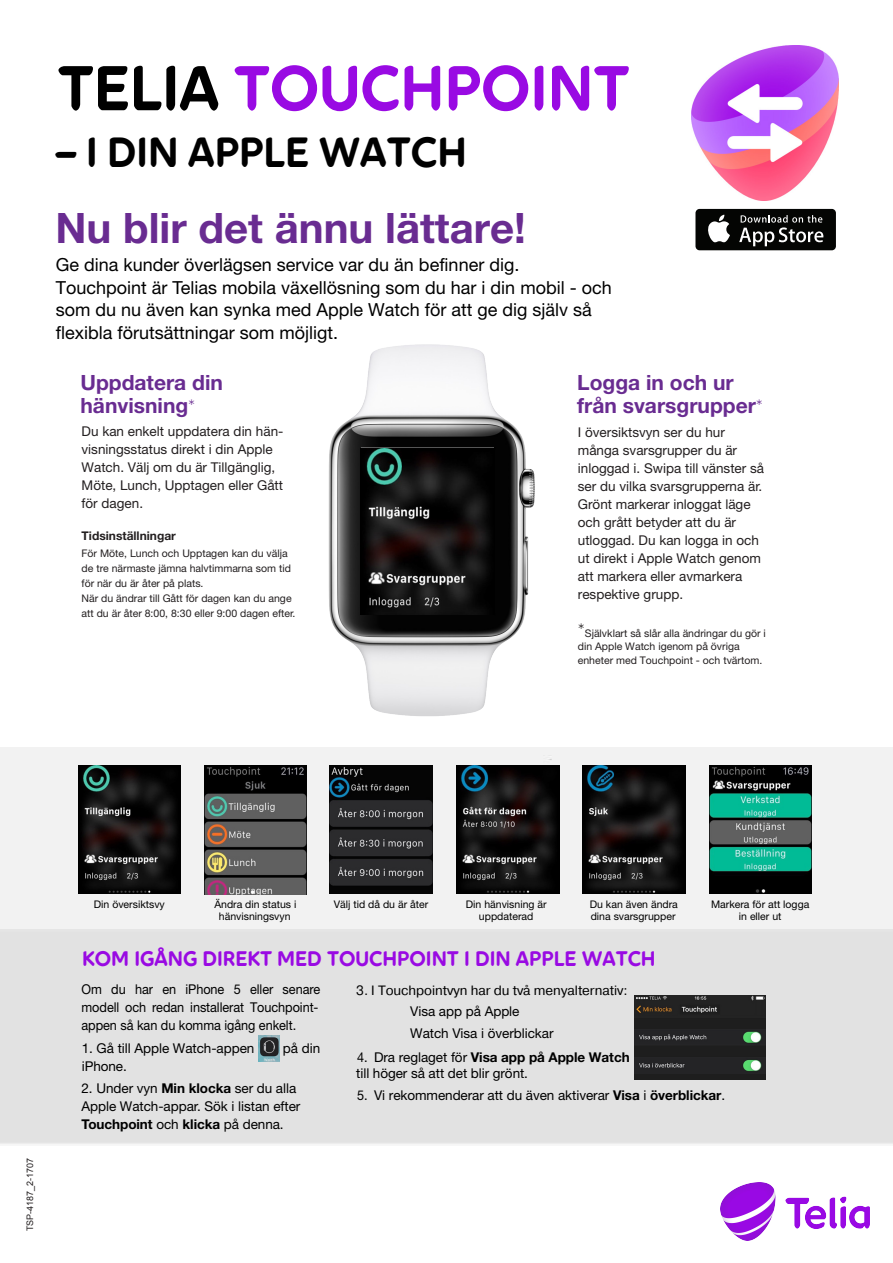
<style>
.page{position:relative;width:893px;height:1263px;background:#fff}
.page>*{position:absolute;margin:0;border:0;box-sizing:border-box;transform-origin:0 0}
.t1{font:63px "Pebble";color:#990ae3}
.t2{font:700 42px/75.9px "Helvetica Neue LT Std";color:#692c91}
.t3{font:700 21px/22.6px "Helvetica Neue LT Std";color:#692c91}
.Telia_Heading_-_14_1{font:21px "Pebble";color:#990ae3}
.t4{font:18px/22.5px "Helvetica Neue LT Std";color:#000}
.t5{font:13.5px/18px "Helvetica Neue LT Std";color:#231f20}
.BODY_COPY_-_8_5_11_5{font:13.5px/18px "Helvetica Neue LT Std";letter-spacing:-.005em;color:#000;scale:.94 1}
.BODY_COPY_-_8_5_11_5-2{font:13.5px/18px "Helvetica Neue LT Std";letter-spacing:-.005em;color:#000}
.BODY_COPY_-_8_5_11_5-3{font:13.5px "Pragmatica Book A";letter-spacing:-.005em;color:#000}
.t6{font:700 12px "Helvetica Neue LT Std";color:#231f20}
.t7{font:10.5px/15px "Helvetica Neue LT Std";color:#231f20}
.t8{font:10.5px/12.6px "Helvetica Neue LT Std";color:#000;text-align:center}
.t9{font:9px "Arial";color:#231f20}
.s1{color:#000}
.s2{font-family:"Pebble";font-weight:400;color:#000}
.s3{font-weight:700}
</style>
<div class="page">
<div style="left:0;top:748px;width:893px;height:181px;background:#f2f2f2"></div>
<div style="left:0;top:929px;width:893px;height:215px;background:#e2e2e2"></div>
<img style="left:316px;top:344px;width:267px;height:432px">
<img style="left:258px;top:1036px;width:21px;height:26px">
<img style="left:635px;top:996px;width:131px;height:84px">
<img style="left:360px;top:448px;width:135px;height:167px">
<div style="left:695px;top:209px;width:141px;height:41px;background:#040503;border-radius:4px"></div>
<svg style="left:708px;top:215px;width:22px;height:27px"></svg>
<svg style="left:739px;top:215px;width:84px;height:31px"></svg>
<img style="left:78px;top:766px;width:103px;height:128px">
<img style="left:204px;top:766px;width:102px;height:128px">
<img style="left:330px;top:766px;width:102px;height:127px">
<img style="left:457px;top:766px;width:102px;height:128px">
<img style="left:583px;top:766px;width:102px;height:128px">
<img style="left:709px;top:766px;width:102px;height:128px">
<img style="left:720px;top:1182px;width:149px;height:58px">
<img style="left:691px;top:46px;width:147px;height:154px">
<svg style="left:579px;top:623px;width:4px;height:6px"></svg>
<p class="t1" style="left:58px;top:49px;width:573px"><span class="s1">TELIA</span> TOUCHPOINT</p>
<p class="t2" style="left:55px;top:113px;width:472px"><span class="s2">– I DIN APPLE WATCH<br></span>Nu blir det ännu lättare!</p>
<p class="t4" style="left:56px;top:253px;width:557px">Ge dina kunder överlägsen service var du än befinner dig.<br>Touchpoint är Telias mobila växellösning som du har i din mobil - och som du nu även kan synka med Apple Watch för att ge dig själv så flexibla förutsättningar som möjligt.</p>
<p class="t3" style="left:80px;top:371px;width:144px">Uppdatera din hänvisning</p>
<p class="t5" style="left:82px;top:422px;width:203px">Du kan enkelt uppdatera din hän&shy;visningsstatus direkt i din Apple<br>Watch. Välj om du är Tillgänglig,<br>Möte, Lunch, Upptagen eller Gått för dagen.</p>
<p class="t6" style="left:82px;top:529px;width:96px">Tidsinställningar</p>
<p class="t7" style="left:82px;top:545px;width:215px">För Möte, Lunch och Upptagen kan du välja de tre närmaste jämna halvtimmarna som tid för när du är åter på plats.<br>När du ändrar till Gått för dagen kan du ange att du är åter 8:00, 8:30 eller 9:00 dagen efter.</p>
<p class="t3" style="left:577px;top:371px;width:180px">Logga in och ur från svarsgrupper</p>
<p class="t5" style="left:578px;top:423px;width:188px">I översiktsvyn ser du hur många svarsgrupper du är inloggad i. Swipa till vänster så ser du vilka svarsgrupperna är.<br>Grönt markerar inloggat läge och grått betyder att du är utloggad. Du kan logga in och ut direkt i Apple Watch genom att markera eller avmarkera respektive grupp.</p>
<p class="t7" style="left:578px;top:626px;width:190px;line-height:13.5px;text-indent:7px">Självklart så slår alla ändringar du gör i din Apple Watch igenom på övriga enheter med Touchpoint - och tvärtom.</p>
<p class="t9" style="left:24px;top:1231px;width:75px;rotate:-90deg">TSP-4187_2-1707</p>
<p class="t8" style="left:94px;top:898px;width:72px">Din översiktsvy</p>
<p class="t8" style="left:214px;top:898px;width:84px">Ändra din status i hänvisningsvyn</p>
<p class="t8" style="left:334px;top:898px;width:96px">Välj tid då du är åter</p>
<p class="t8" style="left:466px;top:898px;width:82px">Din hänvisning är uppdaterad</p>
<p class="t8" style="left:590px;top:898px;width:90px;text-align:left">Du kan även ändra dina svarsgrupper</p>
<p class="t8" style="left:711px;top:898px;width:100px">Markera för att logga in eller ut</p>
<p class="Telia_Heading_-_14_1" style="left:82px;top:945px;width:575px">KOM IGÅNG DIREKT MED TOUCHPOINT I DIN APPLE WATCH</p>
<p class="BODY_COPY_-_8_5_11_5" style="left:82px;top:980px;width:256px">Om du har en iPhone 5 eller senare modell och redan installerat Touchpoint&shy;appen så kan du komma igång enkelt.</p>
<p class="BODY_COPY_-_8_5_11_5-2" style="left:82px;top:1039px;width:174px">1. Gå till Apple Watch-appen</p>
<p class="BODY_COPY_-_8_5_11_5-2" style="left:283px;top:1039px;width:39px">på din</p>
<p class="BODY_COPY_-_8_5_11_5-2" style="left:82px;top:1057px;width:47px">iPhone.</p>
<p class="BODY_COPY_-_8_5_11_5-2" style="left:82px;top:1079px;width:220px">2. Under vyn <span class="s3">Min klocka</span> ser du alla<br>Apple Watch-appar. Sök i listan efter<br><span class="s3">Touchpoint</span> och <span class="s3">klicka</span> på denna.</p>
<p class="BODY_COPY_-_8_5_11_5-3" style="left:356px;top:982px;width:273px">3. I Touchpointvyn har du två menyalternativ:</p>
<p class="BODY_COPY_-_8_5_11_5-2" style="left:410px;top:1000px;width:145px;line-height:22px">Visa app på Apple<br>Watch Visa i överblickar</p>
<p class="BODY_COPY_-_8_5_11_5" style="left:356px;top:1049px;width:292px;line-height:15.5px">4. Dra reglaget för <span class="s3">Visa app på Apple Watch </span>till höger så att det blir grönt.</p>
<p class="BODY_COPY_-_8_5_11_5" style="left:357px;top:1086px;width:393px">5. Vi rekommenderar att du även aktiverar <span class="s3">Visa</span> i <span class="s3">överblickar</span>.</p>
</div>
